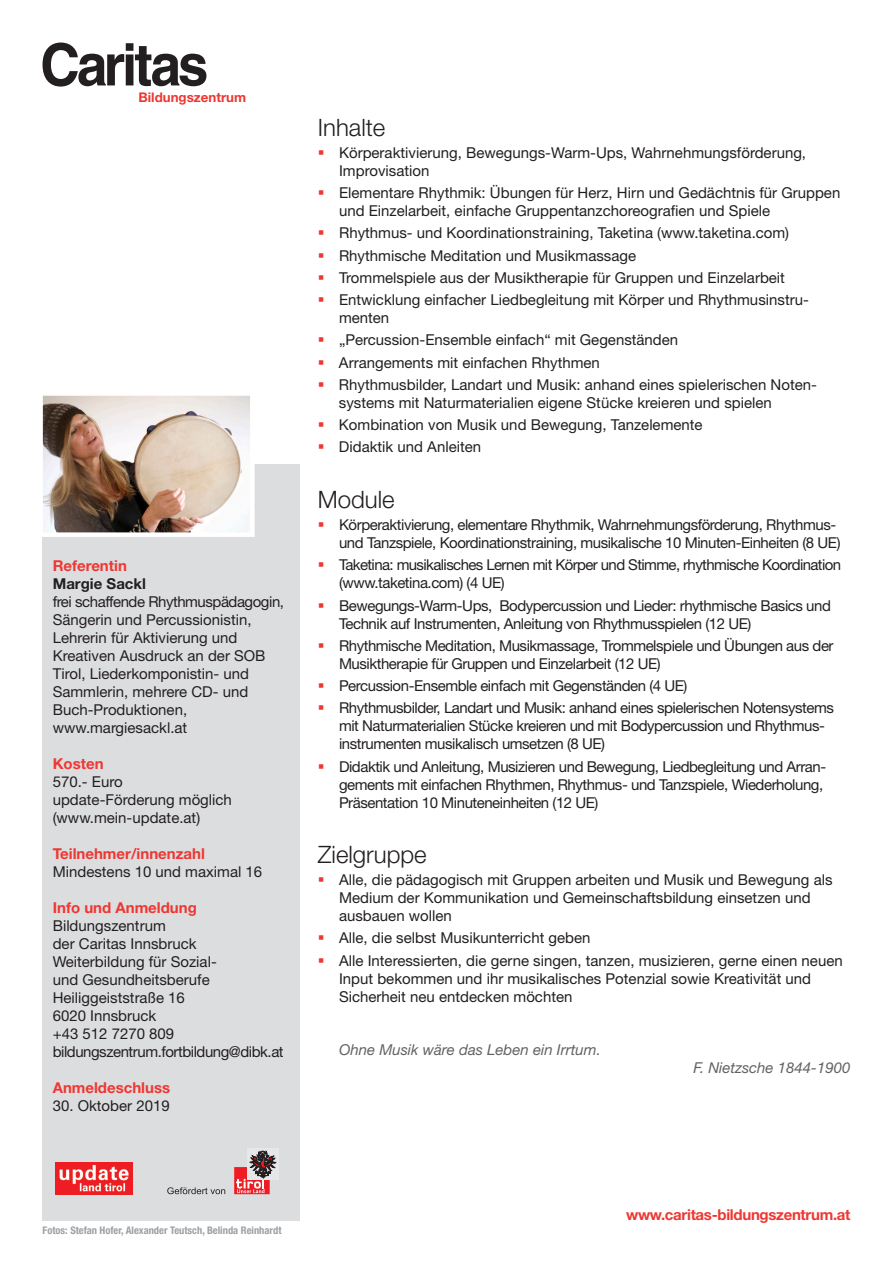
<style>
.page{position:relative;width:893px;height:1263px;background:#fff}
.page>*{position:absolute;margin:0;border:0;box-sizing:border-box;transform-origin:0 0}
.t1{font:300 24px "Helvetica Neue LT Std";color:#231f20}
.t2{font:700 15.45px "Helvetica Neue LT Std";letter-spacing:.01em;color:#ef482c}
.t3{font:15px/18px "Helvetica Neue LT Std";color:#231f20}
.t4{font:15px/18px "Helvetica Neue LT Std";letter-spacing:-.03em;color:#231f20}
.t5{font:15px/18px "Helvetica Neue LT Std";letter-spacing:-.04em;color:#231f20}
.t6{font:700 15px "Helvetica Neue LT Std";color:#ee3732}
.t7{font:italic 15px "Helvetica Neue LT Std";color:#636366}
.t8{font:700 15px "Helvetica Neue LT Std";letter-spacing:-.02em;color:#ee3732}
.t9{font:700 15px "Helvetica Neue LT Std";color:#231f20}
.t10{font:700 13.35px "Helvetica Neue LT Std";color:#ee3732}
.t11{font:700 condensed 10.5px "Helvetica Neue LT Std";color:#9d9fa2}
.s1{color:#ee3732}
</style>
<div class="page">
<div style="left:43px;top:464px;width:257px;height:756px;background:#dcdddf"></div>
<svg style="left:43px;top:43px;width:163px;height:44px"></svg>
<img style="left:43px;top:396px;width:207px;height:136px">
<div style="left:38px;top:391px;width:217px;height:146px;border:4px solid #fff"></div>
<img style="left:56px;top:1162px;width:76px;height:32px">
<div style="left:247px;top:1149px;width:31px;height:31px;background:#e6e7e9"></div>
<svg style="left:234px;top:1150px;width:42px;height:44px"></svg>
<svg style="left:167px;top:1187px;width:58px;height:7px"></svg>
<p class="t2" style="left:153px;top:86px;width:69px">einblicke</p>
<p class="t10" style="left:138px;top:89px;width:109px">Bildungszentrum</p>
<p class="t6" style="left:53px;top:556px;width:76px">Referentin</p>
<p class="t9" style="left:53px;top:574px;width:95px">Margie Sackl</p>
<p class="t3" style="left:53px;top:592px;width:233px">frei schaffende Rhythmuspädagogin,<br>Sängerin und Percussionistin,<br>Lehrerin für Aktivierung und<br>Kreativen Ausdruck an der SOB<br>Tirol, Liederkomponistin- und<br>Sammlerin, mehrere CD- und<br>Buch-Produktionen, www.margiesackl.at</p>
<p class="t6" style="left:53px;top:754px;width:52px">Kosten</p>
<p class="t3" style="left:53px;top:772px;width:181px">570.- Euro update-Förderung möglich (www.mein-update.at)</p>
<p class="t6" style="left:53px;top:844px;width:154px">Teilnehmer/innenzahl</p>
<p class="t3" style="left:53px;top:862px;width:211px">Mindestens 10 und maximal 16</p>
<p class="t6" style="left:53px;top:898px;width:146px">Info und Anmeldung</p>
<p class="t3" style="left:53px;top:916px;width:232px">Bildungszentrum<br>der Caritas Innsbruck<br>Weiterbildung für Sozial-<br>und Gesundheitsberufe<br>Heiliggeiststraße 16<br>6020 Innsbruck<br>+43 512 7270 809 bildungszentrum.fortbildung@dibk.at</p>
<p class="t6" style="left:53px;top:1078px;width:119px">Anmeldeschluss</p>
<p class="t3" style="left:53px;top:1096px;width:119px">30. Oktober 2019</p>
<h1 class="t1" style="left:318px;top:112px;width:69px">Inhalte</h1>
<p class="t3" style="left:339px;top:143px;width:469px;text-indent:-21px"><span class="s1">▪</span> Körperaktivierung, Bewegungs-Warm-Ups, Wahrnehmungsförderung,<br>Improvisation</p>
<p class="t3" style="left:339px;top:184px;width:503px;text-indent:-21px"><span class="s1">▪</span> Elementare Rhythmik: Übungen für Herz, Hirn und Gedächtnis für Gruppen und Einzelarbeit, einfache Gruppentanzchoreografien und Spiele</p>
<p class="t3" style="left:318px;top:224px;width:473px"><span class="s1">▪</span> Rhythmus- und Koordinationstraining, Taketina (www.taketina.com)</p>
<p class="t3" style="left:318px;top:246px;width:320px"><span class="s1">▪</span> Rhythmische Meditation und Musikmassage</p>
<p class="t3" style="left:318px;top:268px;width:469px"><span class="s1">▪</span> Trommelspiele aus der Musiktherapie für Gruppen und Einzelarbeit</p>
<p class="t3" style="left:339px;top:291px;width:471px;text-indent:-21px"><span class="s1">▪</span> Entwicklung einfacher Liedbegleitung mit Körper und Rhythmusinstru&shy;menten</p>
<p class="t3" style="left:318px;top:331px;width:362px"><span class="s1">▪</span> „Percussion-Ensemble einfach“ mit Gegenständen</p>
<p class="t3" style="left:318px;top:353px;width:284px"><span class="s1">▪</span> Arrangements mit einfachen Rhythmen</p>
<p class="t3" style="left:339px;top:375px;width:479px;text-indent:-21px"><span class="s1">▪</span> Rhythmusbilder, Landart und Musik: anhand eines spielerischen Noten&shy;systems mit Naturmaterialien eigene Stücke kreieren und spielen</p>
<p class="t3" style="left:318px;top:416px;width:386px"><span class="s1">▪</span> Kombination von Musik und Bewegung, Tanzelemente</p>
<p class="t3" style="left:318px;top:438px;width:165px"><span class="s1">▪</span> Didaktik und Anleiten</p>
<h1 class="t1" style="left:318px;top:484px;width:78px">Module</h1>
<p class="t4" style="left:318px;top:515px;width:524px;text-align:right"><span class="s1">▪</span> Körperaktivierung, elementare Rhythmik, Wahrnehmungsförderung, Rhythmus&shy;und Tanzspiele, Koordinationstraining, musikalische 10 Minuten-Einheiten (8 UE)</p>
<p class="t5" style="left:339px;top:556px;width:504px;text-indent:-21px"><span class="s1">▪</span> Taketina: musikalisches Lernen mit Körper und Stimme, rhythmische Koordination (www.taketina.com) (4 UE)</p>
<p class="t4" style="left:339px;top:596px;width:493px;text-indent:-21px"><span class="s1">▪</span> Bewegungs-Warm-Ups, Bodypercussion und Lieder: rhythmische Basics und<br>Technik auf Instrumenten, Anleitung von Rhythmusspielen (12 UE)</p>
<p class="t4" style="left:339px;top:636px;width:496px;text-indent:-21px"><span class="s1">▪</span> Rhythmische Meditation, Musikmassage, Trommelspiele und Übungen aus der<br>Musiktherapie für Gruppen und Einzelarbeit (12 UE)</p>
<p class="t4" style="left:318px;top:676px;width:371px"><span class="s1">▪</span> Percussion-Ensemble einfach mit Gegenständen (4 UE)</p>
<p class="t4" style="left:339px;top:699px;width:496px;text-indent:-21px"><span class="s1">▪</span> Rhythmusbilder, Landart und Musik: anhand eines spielerischen Notensystems mit Naturmaterialien Stücke kreieren und mit Bodypercussion und Rhythmus&shy;instrumenten musikalisch umsetzen (8 UE)</p>
<p class="t4" style="left:339px;top:757px;width:489px;text-indent:-21px"><span class="s1">▪</span> Didaktik und Anleitung, Musizieren und Bewegung, Liedbegleitung und Arran&shy;gements mit einfachen Rhythmen, Rhythmus- und Tanzspiele, Wiederholung,<br>Präsentation 10 Minuteneinheiten (12 UE)</p>
<h1 class="t1" style="left:318px;top:840px;width:110px">Zielgruppe</h1>
<p class="t3" style="left:339px;top:870px;width:495px;text-indent:-21px"><span class="s1">▪</span> Alle, die pädagogisch mit Gruppen arbeiten und Musik und Bewegung als<br>Medium der Kommunikation und Gemeinschaftsbildung einsetzen und ausbauen wollen</p>
<p class="t3" style="left:318px;top:929px;width:274px"><span class="s1">▪</span> Alle, die selbst Musikunterricht geben</p>
<p class="t3" style="left:339px;top:951px;width:505px;text-indent:-21px"><span class="s1">▪</span> Alle Interessierten, die gerne singen, tanzen, musizieren, gerne einen neuen<br>Input bekommen und ihr musikalisches Potenzial sowie Kreativität und<br>Sicherheit neu entdecken möchten</p>
<p class="t7" style="left:339px;top:1040px;width:263px">Ohne Musik wäre das Leben ein Irrtum.</p>
<p class="t7" style="left:693px;top:1058px;width:159px">F. Nietzsche 1844-1900</p>
<p class="t11" style="left:43px;top:1224px;width:240px">Fotos: Stefan Hofer, Alexander Teutsch, Belinda Reinhardt</p>
<p class="t8" style="left:626px;top:1206px;width:226px">www.caritas-bildungszentrum.at</p>
</div>
